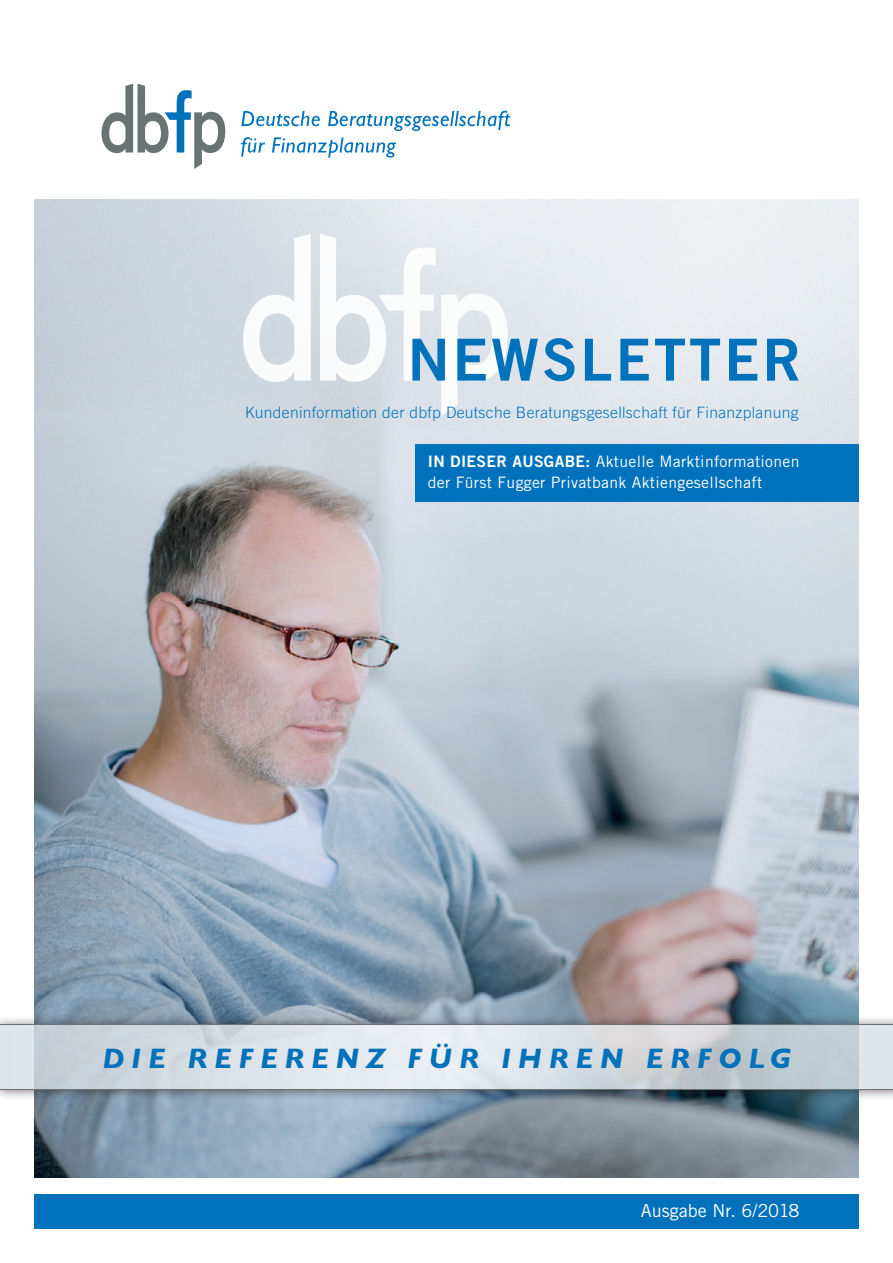
<style>
.page{position:relative;width:893px;height:1263px;background:#fff}
.page>*{position:absolute;margin:0;border:0;box-sizing:border-box;transform-origin:0 0}
.t1{font:58.05px "Trade Gothic LT Std Bd 2";letter-spacing:.05em;color:#0072bc}
.t2{font:italic 800 28.5px "Gill Alt One";letter-spacing:.24em;color:#0072bc}
.t3{font:18px "Trade Gothic LT Std";color:#fff}
.t4{font:15.75px/20.2px "Trade Gothic LT Std";letter-spacing:.02em;color:#fff}
.t5{font:300 15.6px "Trade Gothic LT Std";letter-spacing:.02em;color:#0072bc}
.s1{font-family:"Trade Gothic LT Std Bd 2"}
</style>
<div class="page">
<img style="left:34px;top:200px;width:825px;height:978px">
<div style="left:34px;top:1195px;width:825px;height:34px;background:#0072bc"></div>
<div style="left:415px;top:444px;width:444px;height:58px;background:#0072bc"></div>
<svg style="left:241px;top:111px;width:79px;height:15px"></svg>
<svg style="left:328px;top:111px;width:182px;height:20px"></svg>
<svg style="left:241px;top:137px;width:24px;height:20px"></svg>
<svg style="left:272px;top:137px;width:124px;height:21px"></svg>
<svg style="left:102px;top:84px;width:123px;height:85px"></svg>
<div style="left:0;top:1015px;width:893px;height:86px;background:#231f20;opacity:.75"></div>
<svg style="left:0;top:1025px;width:893px;height:64px;background:#d5dbe0"></svg>
<hr style="left:0;top:1024px;width:893px;height:1px;background:#697374">
<hr style="left:0;top:1089px;width:893px;height:1px;background:#697374">
<svg style="left:243px;top:234px;width:68px;height:148px"></svg>
<svg style="left:320px;top:234px;width:188px;height:182px"></svg>
<h1 class="t1" style="left:408px;top:324px;width:395px">NEWSLETTER</h1>
<p class="t5" style="left:245px;top:403px;width:555px">Kundeninformation der dbfp Deutsche Beratungsgesellschaft für Finanzplanung</p>
<p class="t4" style="left:428px;top:452px;width:373px"><span class="s1">IN DIESER AUSGABE:</span> Aktuelle Marktinformationen der Fürst Fugger Privatbank Aktiengesellschaft</p>
<h2 class="t2" style="left:102px;top:1041px;width:690px">DIE REFERENZ FÜR IHREN ERFOLG</h2>
<p class="t3" style="left:641px;top:1200px;width:160px">Ausgabe Nr. 6/2018</p>
</div>
